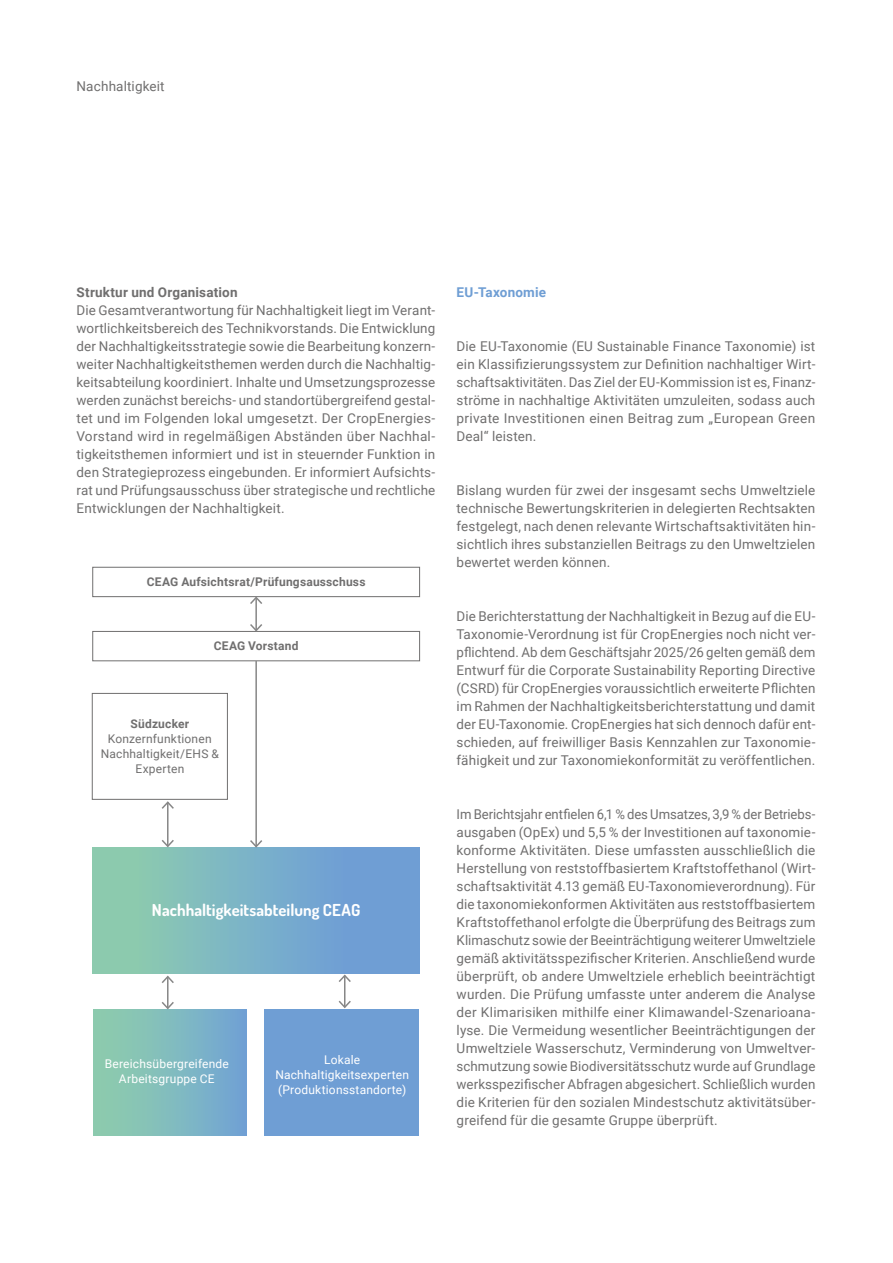
<style>
.page{position:relative;width:893px;height:1263px;background:#fff}
.page>*{position:absolute;margin:0;border:0;box-sizing:border-box;transform-origin:0 0}
.t1{font:700 16.5px "Dosis";color:#fff}
.t2{font:13.5px/18px "Roboto";letter-spacing:.015em;color:#706f6f;text-align:justify}
.t3{font:700 13.5px "Roboto";letter-spacing:.015em;color:#706f6f}
.t4{font:700 13.5px "Roboto";letter-spacing:.01em;color:#6f9ed4}
.t5{font:12px/15px "Roboto";letter-spacing:.015em;color:#fff;text-align:center}
.t6{font:700 12px "Roboto";letter-spacing:.015em;color:#706f6f}
.t7{font:12px/15px "Roboto";letter-spacing:.02em;color:#706f6f;text-align:center}
</style>
<div class="page">
<div style="left:94px;top:1009px;width:153px;height:126px;background:linear-gradient(to right,#90d0aa,#71a4d4)"></div>
<div style="left:265px;top:1009px;width:153px;height:126px;background:#6f9ed4"></div>
<div style="left:93px;top:567px;width:327px;height:30px;border:1px solid #706f6f"></div>
<div style="left:93px;top:631px;width:327px;height:30px;border:1px solid #706f6f"></div>
<div style="left:92px;top:693px;width:136px;height:106px;border:1px solid #706f6f"></div>
<div style="left:93px;top:847px;width:327px;height:126px;background:linear-gradient(to right,#8ecead,#6996dd)"></div>
<hr style="left:255px;top:597px;width:2px;height:33px;background:#878787">
<svg style="left:248px;top:595px;width:16px;height:11px"></svg>
<svg style="left:248px;top:622px;width:16px;height:11px"></svg>
<hr style="left:167px;top:977px;width:2px;height:31px;background:#878787">
<svg style="left:161px;top:975px;width:13px;height:10px"></svg>
<svg style="left:160px;top:1000px;width:15px;height:10px"></svg>
<hr style="left:344px;top:975px;width:1px;height:32px;background:#878787">
<svg style="left:337px;top:973px;width:15px;height:11px"></svg>
<svg style="left:338px;top:999px;width:13px;height:10px"></svg>
<hr style="left:167px;top:802px;width:2px;height:44px;background:#878787">
<svg style="left:160px;top:838px;width:15px;height:10px"></svg>
<svg style="left:161px;top:801px;width:13px;height:9px"></svg>
<hr style="left:255px;top:661px;width:2px;height:185px;background:#878787">
<svg style="left:248px;top:838px;width:16px;height:11px"></svg>
<p class="t2" style="left:77px;top:76px;width:90px">Nachhaltigkeit</p>
<p class="t3" style="left:77px;top:283px;width:163px">Struktur und Organisation</p>
<p class="t2" style="left:77px;top:301px;width:360px">Die Gesamtverantwortung für Nachhaltigkeit liegt im Verant&shy;wortlichkeitsbereich des Technikvorstands. Die Entwicklung der Nachhaltigkeitsstrategie sowie die Bearbeitung konzern&shy;weiter Nachhaltigkeitsthemen werden durch die Nachhaltig&shy;keitsabteilung koordiniert. Inhalte und Umsetzungsprozesse werden zunächst bereichs- und standortübergreifend gestal&shy;tet und im Folgenden lokal umgesetzt. Der CropEnergies-Vorstand wird in regelmäßigen Abständen über Nachhal&shy;tigkeitsthemen informiert und ist in steuernder Funktion in den Strategieprozess eingebunden. Er informiert Aufsichts&shy;rat und Prüfungsausschuss über strategische und rechtliche Entwicklungen der Nachhaltigkeit.</p>
<p class="t6" style="left:147px;top:573px;width:220px">CEAG Aufsichtsrat/Prüfungsausschuss</p>
<p class="t6" style="left:214px;top:638px;width:86px">CEAG Vorstand</p>
<p class="t6" style="left:131px;top:715px;width:60px">Südzucker</p>
<p class="t7" style="left:101px;top:731px;width:120px">Konzernfunktionen<br>Nachhaltigkeit/EHS &amp;<br>Experten</p>
<p class="t1" style="left:152px;top:899px;width:210px">Nachhaltigkeitsabteilung CEAG</p>
<p class="t5" style="left:105px;top:1056px;width:126px">Bereichsübergreifende<br>Arbeitsgruppe CE</p>
<p class="t5" style="left:275px;top:1051px;width:135px">Lokale<br>Nachhaltigkeitsexperten (Produktionsstandorte)</p>
<p class="t4" style="left:457px;top:283px;width:91px">EU-Taxonomie</p>
<p class="t2" style="left:457px;top:337px;width:360px">Die EU-Taxonomie (EU Sustainable Finance Taxonomie) ist ein Klassifizierungssystem zur Definition nachhaltiger Wirt&shy;schaftsaktivitäten. Das Ziel der EU-Kommission ist es, Finanz&shy;ströme in nachhaltige Aktivitäten umzuleiten, sodass auch private Investitionen einen Beitrag zum „European Green Deal“ leisten.</p>
<p class="t2" style="left:457px;top:481px;width:360px">Bislang wurden für zwei der insgesamt sechs Umweltziele technische Bewertungskriterien in delegierten Rechtsakten festgelegt, nach denen relevante Wirtschaftsaktivitäten hin&shy;sichtlich ihres substanziellen Beitrags zu den Umweltzielen bewertet werden können.</p>
<p class="t2" style="left:457px;top:607px;width:360px">Die Berichterstattung der Nachhaltigkeit in Bezug auf die EU-Taxonomie-Verordnung ist für CropEnergies noch nicht ver&shy;pflichtend. Ab dem Geschäftsjahr 2025/26 gelten gemäß dem Entwurf für die Corporate Sustainability Reporting Directive (CSRD) für CropEnergies voraussichtlich erweiterte Pflichten im Rahmen der Nachhaltigkeitsberichterstattung und damit der EU-Taxonomie. CropEnergies hat sich dennoch dafür ent&shy;schieden, auf freiwilliger Basis Kennzahlen zur Taxonomie&shy;fähigkeit und zur Taxonomiekonformität zu veröffentlichen.</p>
<p class="t2" style="left:457px;top:805px;width:360px">Im Berichtsjahr entfielen 6,1 % des Umsatzes, 3,9 % der Betriebs&shy;ausgaben (OpEx) und 5,5 % der Investitionen auf taxonomie&shy;konforme Aktivitäten. Diese umfassten ausschließlich die Herstellung von reststoffbasiertem Kraftstoffethanol (Wirt&shy;schaftsaktivität 4.13 gemäß EU-Taxonomieverordnung). Für die taxonomiekonformen Aktivitäten aus reststoffbasiertem Kraftstoffethanol erfolgte die Überprüfung des Beitrags zum Klimaschutz sowie der Beeinträchtigung weiterer Umweltziele gemäß aktivitätsspezifischer Kriterien. Anschließend wurde überprüft, ob andere Umweltziele erheblich beeinträchtigt wurden. Die Prüfung umfasste unter anderem die Analyse der Klimarisiken mithilfe einer Klimawandel-Szenarioana&shy;lyse. Die Vermeidung wesentlicher Beeinträchtigungen der Umweltziele Wasserschutz, Verminderung von Umweltver&shy;schmutzung sowie Biodiversitätsschutz wurde auf Grundlage werksspezifischer Abfragen abgesichert. Schließlich wurden die Kriterien für den sozialen Mindestschutz aktivitätsüber&shy;greifend für die gesamte Gruppe überprüft.</p>
</div>
